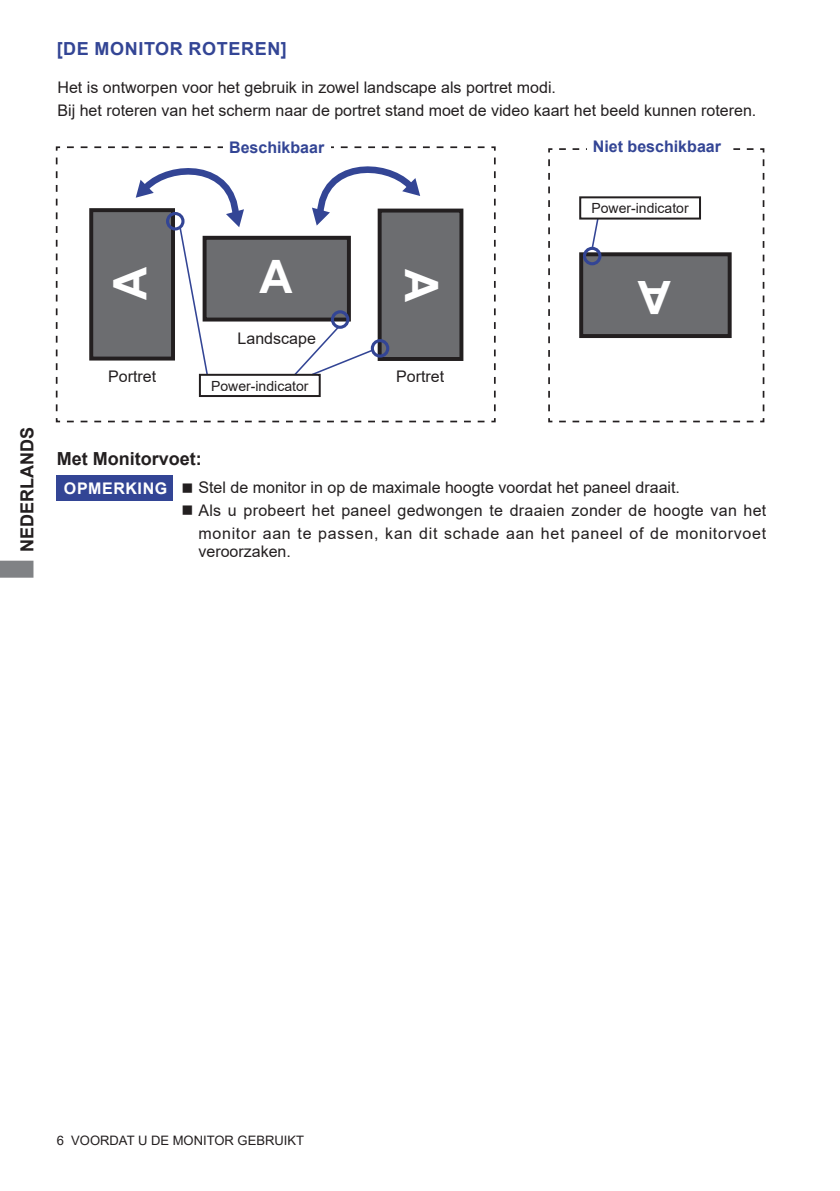
<style>
.page{position:relative;width:840px;height:1191px;background:#fff}
.page>*{position:absolute;margin:0;border:0;box-sizing:border-box;transform-origin:0 0}
.t1{font:700 46px "Arial";color:#fff}
.t2{font:700 18px "Arial";color:#231f20}
.t3{font:700 18px "Arial";letter-spacing:.035em;color:#334595}
.t4{font:16px/22.6px "Arial";color:#231f20}
.t5{font:16px/22.6px "Arial";letter-spacing:.02em;color:#231f20;text-align:right}
.t6{font:700 16px "Arial";color:#334595}
.t7{font:700 16px "Arial";letter-spacing:.035em;color:#fff}
.t8{font:14px "Arial";color:#231f20}
.t9{font:13px "Arial";color:#231f20}
</style>
<div class="page">
<svg style="left:0;top:560px;width:33px;height:17px"></svg>
<svg style="left:548px;top:148px;width:216px;height:275px"></svg>
<svg style="left:55px;top:146px;width:441px;height:277px"></svg>
<div style="left:91px;top:210px;width:82px;height:148px;background:#6c6d70"></div>
<div style="left:89px;top:208px;width:86px;height:152px;border:4px solid #231f20"></div>
<div style="left:379px;top:210px;width:82px;height:149px;background:#6c6d70"></div>
<div style="left:377px;top:209px;width:86px;height:152px;border:4px solid #231f20"></div>
<div style="left:370px;top:339px;width:19px;height:18px;border:3px solid #334595;border-radius:50%"></div>
<div style="left:204px;top:238px;width:145px;height:81px;background:#6c6d70"></div>
<div style="left:202px;top:236px;width:149px;height:85px;border:4px solid #231f20"></div>
<div style="left:331px;top:310px;width:18px;height:19px;border:3px solid #334595;border-radius:50%"></div>
<svg style="left:293px;top:325px;width:81px;height:52px"></svg>
<div style="left:581px;top:254px;width:148px;height:82px;background:#6c6d70"></div>
<div style="left:579px;top:252px;width:152px;height:86px;border:4px solid #231f20"></div>
<div style="left:582px;top:247px;width:19px;height:18px;border:3px solid #334595;border-radius:50%"></div>
<svg style="left:590px;top:219px;width:9px;height:31px"></svg>
<svg style="left:136px;top:166px;width:108px;height:210px"></svg>
<div style="left:199px;top:374px;width:121px;height:23px;border:2px solid #231f20"></div>
<div style="left:223px;top:139px;width:107px;height:24px;background:#fff"></div>
<div style="left:587px;top:139px;width:138px;height:25px;background:#fff"></div>
<div style="left:579px;top:196px;width:121px;height:23px;border:2px solid #231f20"></div>
<div style="left:57px;top:475px;width:116px;height:26px;background:#334595"></div>
<p class="t2" style="left:14px;top:551px;width:126px;rotate:-90deg">NEDERLANDS</p>
<p class="t3" style="left:57px;top:36px;width:231px">[DE MONITOR ROTEREN]</p>
<p class="t4" style="left:57px;top:76px;width:700px">Het is ontworpen voor het gebruik in zowel landscape als portret modi.<br>Bij het roteren van het scherm naar de portret stand moet de video kaart het beeld kunnen roteren.</p>
<p class="t6" style="left:229px;top:136px;width:97px">Beschikbaar</p>
<p class="t6" style="left:592px;top:136px;width:130px">Niet beschikbaar</p>
<h1 class="t1" style="left:98px;top:300px;width:35px;rotate:-90deg">A</h1>
<h1 class="t1" style="left:453px;top:269px;width:35px;rotate:90deg">A</h1>
<p class="t4" style="left:108px;top:365px;width:50px">Portret</p>
<p class="t4" style="left:237px;top:327px;width:80px">Landscape</p>
<p class="t8" style="left:211px;top:376px;width:99px">Power-indicator</p>
<p class="t4" style="left:396px;top:365px;width:50px">Portret</p>
<p class="t8" style="left:591px;top:199px;width:99px">Power-indicator</p>
<h1 class="t1" style="left:670px;top:329px;width:35px;rotate:-180deg">A</h1>
<p class="t2" style="left:57px;top:445px;width:146px">Met Monitorvoet:</p>
<p class="t7" style="left:64px;top:477px;width:105px">OPMERKING</p>
<p class="t4" style="left:181px;top:476px;width:500px">■ Stel de monitor in op de maximale hoogte voordat het paneel draait.</p>
<p class="t5" style="left:181px;top:499px;width:586px">■ Als u probeert het paneel gedwongen te draaien zonder de hoogte van het monitor aan te passen, kan dit schade aan het paneel of de monitorvoet</p>
<p class="t4" style="left:198px;top:540px;width:94px">veroorzaken.</p>
<p class="t9" style="left:57px;top:1131px;width:249px">6 VOORDAT U DE MONITOR GEBRUIKT</p>
</div>
